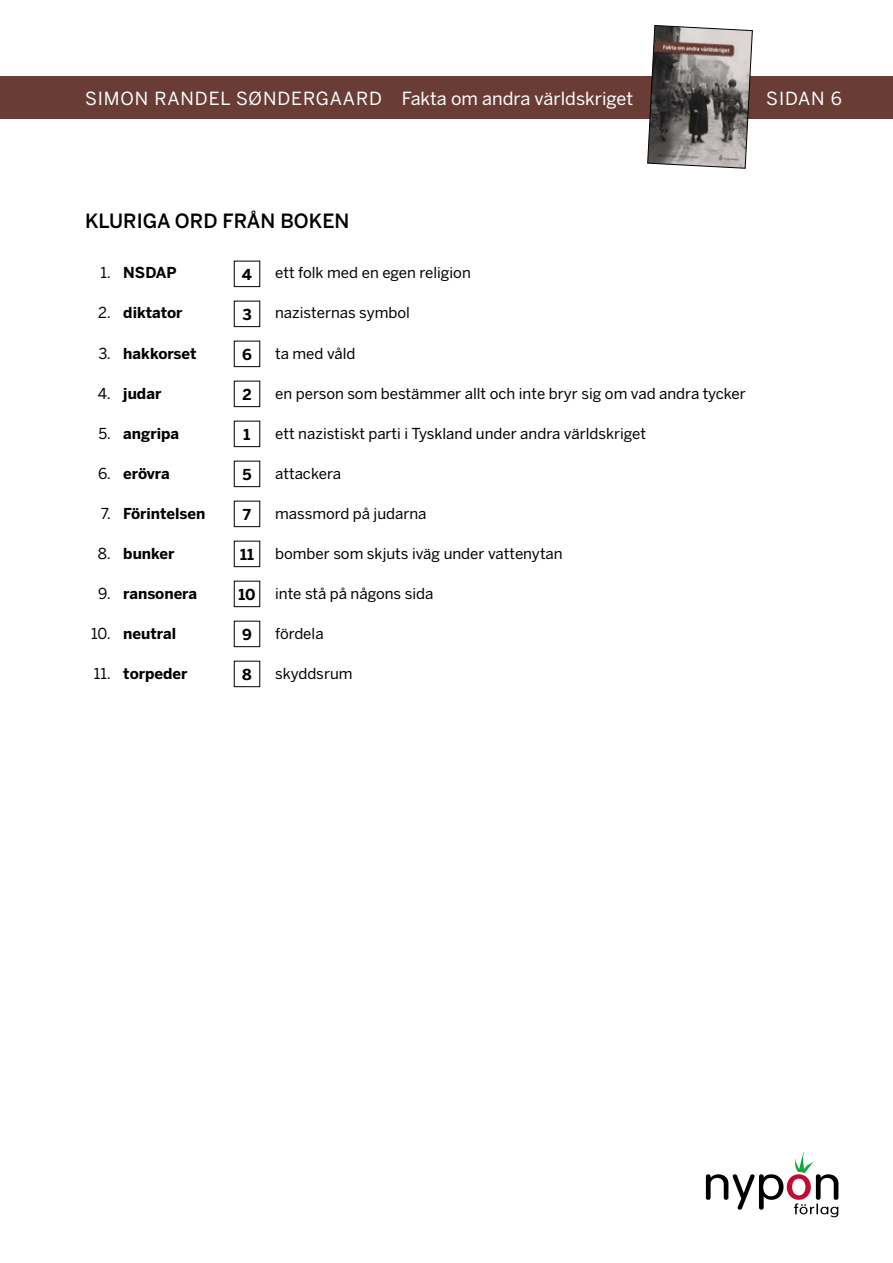
<style>
.page{position:relative;width:893px;height:1263px;background:#fff}
.page>*{position:absolute;margin:0;border:0;box-sizing:border-box;transform-origin:0 0}
.t1{font:500 19.5px "Benton Sans";color:#000}
.t2{font:18px "Benton Sans";color:#fff}
.t3{font:18px "Benton Sans";letter-spacing:.04em;color:#fff}
.t4{font:15px "Benton Sans";color:#000}
.t5{font:700 15px "Benton Sans";color:#000}
.s1{font-weight:400}
</style>
<div class="page">
<div style="left:0;top:77px;width:893px;height:42px;background:#6a3c36"></div>
<svg style="left:706px;top:1152px;width:132px;height:65px"></svg>
<svg style="left:647px;top:25px;width:106px;height:144px;background:#837d7b"></svg>
<p class="t2" style="left:85px;top:87px;width:550px">SIMON RANDEL SØNDERGAARD Fakta om andra världskriget</p>
<p class="t3" style="left:766px;top:87px;width:77px">SIDAN 6</p>
<h1 class="t1" style="left:85px;top:209px;width:266px">KLURIGA ORD FRÅN BOKEN</h1>
<p class="t5" style="left:100px;top:264px;width:78px"><span class="s1">1.</span> NSDAP</p>
<p class="t5" style="left:242px;top:265px;width:12px">4</p>
<p class="t4" style="left:275px;top:264px;width:197px">ett folk med en egen religion</p>
<p class="t5" style="left:98px;top:304px;width:86px"><span class="s1">2.</span> diktator</p>
<p class="t5" style="left:242px;top:305px;width:11px">3</p>
<p class="t4" style="left:275px;top:304px;width:136px">nazisternas symbol</p>
<p class="t5" style="left:98px;top:344px;width:100px"><span class="s1">3.</span> hakkorset</p>
<p class="t5" style="left:242px;top:345px;width:11px">6</p>
<p class="t4" style="left:275px;top:344px;width:82px">ta med våld</p>
<p class="t5" style="left:98px;top:384px;width:65px"><span class="s1">4.</span> judar</p>
<p class="t5" style="left:242px;top:385px;width:11px">2</p>
<p class="t4" style="left:275px;top:384px;width:472px">en person som bestämmer allt och inte bryr sig om vad andra tycker</p>
<p class="t5" style="left:98px;top:424px;width:82px"><span class="s1">5.</span> angripa</p>
<p class="t5" style="left:244px;top:425px;width:8px">1</p>
<p class="t4" style="left:275px;top:424px;width:373px">ett nazistiskt parti i Tyskland under andra världskriget</p>
<p class="t5" style="left:98px;top:464px;width:73px"><span class="s1">6.</span> erövra</p>
<p class="t5" style="left:242px;top:465px;width:11px">5</p>
<p class="t4" style="left:275px;top:464px;width:67px">attackera</p>
<p class="t5" style="left:101px;top:504px;width:106px"><span class="s1">7.</span> Förintelsen</p>
<p class="t5" style="left:243px;top:505px;width:10px">7</p>
<p class="t4" style="left:275px;top:504px;width:153px">massmord på judarna</p>
<p class="t5" style="left:98px;top:544px;width:78px"><span class="s1">8.</span> bunker</p>
<p class="t5" style="left:240px;top:545px;width:15px">11</p>
<p class="t4" style="left:275px;top:544px;width:289px">bomber som skjuts iväg under vattenytan</p>
<p class="t5" style="left:98px;top:584px;width:100px"><span class="s1">9.</span> ransonera</p>
<p class="t5" style="left:238px;top:585px;width:19px">10</p>
<p class="t4" style="left:275px;top:584px;width:160px">inte stå på någons sida</p>
<p class="t5" style="left:91px;top:624px;width:86px"><span class="s1">10.</span> neutral</p>
<p class="t5" style="left:242px;top:625px;width:11px">9</p>
<p class="t4" style="left:275px;top:624px;width:50px">fördela</p>
<p class="t5" style="left:94px;top:664px;width:95px"><span class="s1">11.</span> torpeder</p>
<p class="t5" style="left:242px;top:665px;width:11px">8</p>
<p class="t4" style="left:275px;top:664px;width:79px">skyddsrum</p>
</div>
